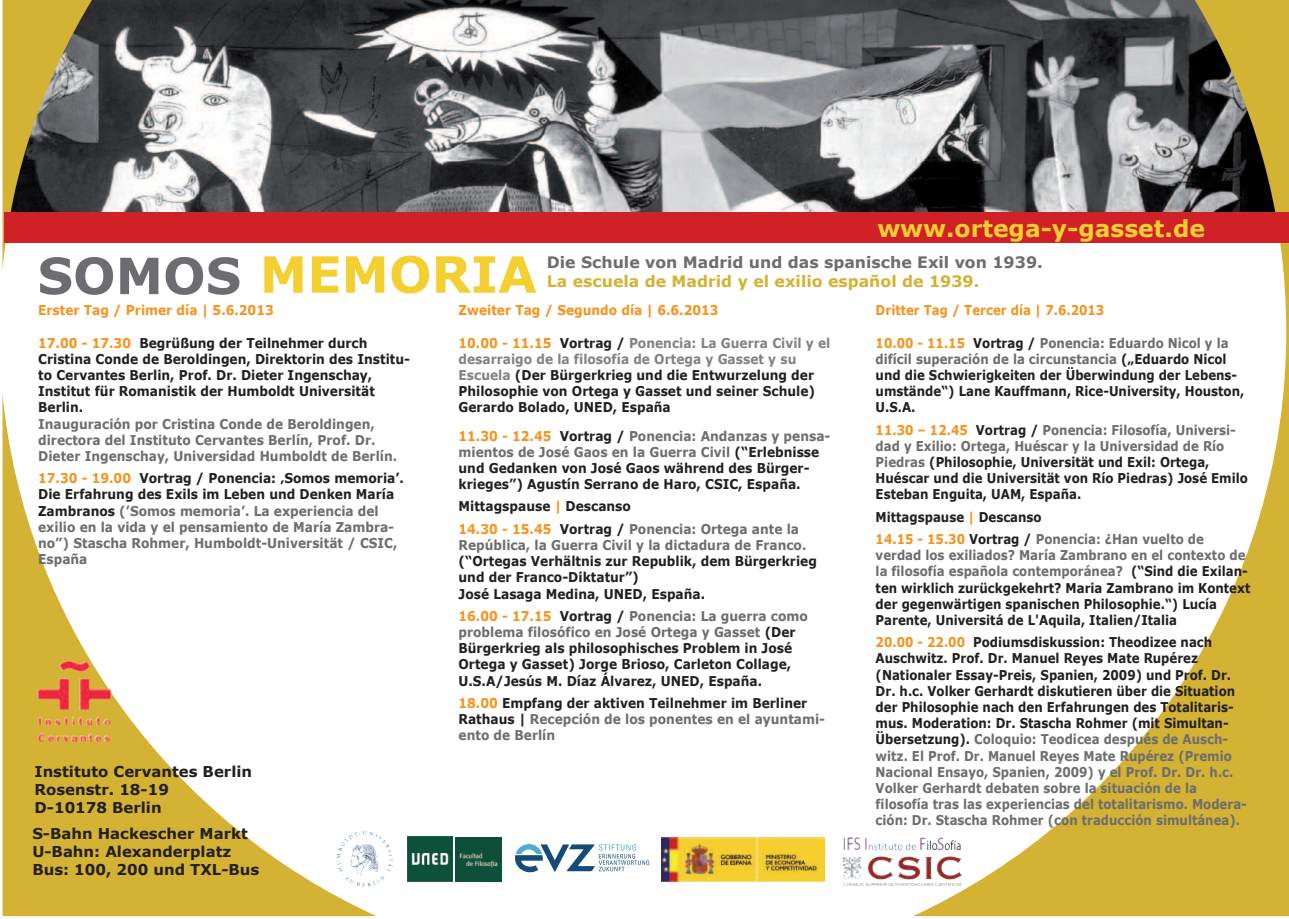
<style>
.page{position:relative;width:1289px;height:919px;background:#fff}
.page>*{position:absolute;margin:0;border:0;box-sizing:border-box;transform-origin:0 0}
.t1{font:700 50.1px "Verdana";color:#f4cf31}
.t2{font:700 23.4px "Verdana";color:#f4cf31}
.t3{font:700 15.75px "Verdana";color:#6c6d70}
.t4{font:700 15.75px "Verdana";color:#d4b234}
.t5{font:700 14.85px/17.9px "Verdana";color:#231f20}
.t6{font:700 13.5px/16.2px "Verdana";color:#231f20;scale:.87 1}
.t7{font:700 13.5px/16.2px "Verdana";color:#231f20;scale:.91 1}
.t8{font:700 13.5px/16.2px "Verdana";color:#6c6d70;scale:.91 1}
.t9{font:700 13.5px "Verdana";color:#f7931d;scale:.91 1}
.t10{font:700 13.5px "Verdana";color:#f7931d;scale:.87 1}
.s1{color:#6c6d70}
.s2{color:#f7931d}
.s3{color:#231f20}
.s4{color:#808285}
</style>
<div class="page">
<img style="left:92px;top:0;width:820px;height:212px">
<svg style="left:2px;top:394px;width:374px;height:522px"></svg>
<svg style="left:912px;top:0;width:376px;height:916px"></svg>
<svg style="left:2px;top:0;width:90px;height:269px;background:#9b8d5a"></svg>
<img style="left:353px;top:831px;width:21px;height:5px">
<img style="left:661px;top:837px;width:163px;height:44px">
<img style="left:37px;top:660px;width:75px;height:83px">
<img style="left:407px;top:836px;width:45px;height:45px">
<img style="left:455px;top:837px;width:46px;height:44px">
<img style="left:843px;top:837px;width:110px;height:13px">
<svg style="left:938px;top:856px;width:11px;height:5px"></svg>
<div style="left:5px;top:212px;width:1283px;height:30px;background:#d02126"></div>
<svg style="left:515px;top:844px;width:134px;height:28px"></svg>
<h2 class="t2" style="left:877px;top:213px;width:329px">www.ortega-y-gasset.de</h2>
<h1 class="t1" style="left:37px;top:242px;width:501px"><span class="s1">SOMOS</span> MEMORIA</h1>
<p class="t3" style="left:546px;top:252px;width:497px">Die Schule von Madrid und das spanische Exil von 1939.</p>
<p class="t4" style="left:546px;top:271px;width:434px">La escuela de Madrid y el exilio español de 1939.</p>
<p class="t9" style="left:38px;top:301px;width:260px">Erster Tag / Primer día | 5.6.2013</p>
<p class="t7" style="left:38px;top:334px;width:410px"><span class="s2">17.00 - 17.30</span> Begrüßung der Teilnehmer durch Cristina Conde de Beroldingen, Direktorin des Institu&shy;to Cervantes Berlin, Prof. Dr. Dieter Ingenschay, Institut für Romanistik der Humboldt Universität Berlin.</p>
<p class="t8" style="left:38px;top:415px;width:396px">Inauguración por Cristina Conde de Beroldingen, directora del Instituto Cervantes Berlín, Prof. Dr.<br>Dieter Ingenschay, Universidad Humboldt de Berlín.</p>
<p class="t8" style="left:38px;top:470px;width:403px"><span class="s2">17.30 - 19.00</span> <span class="s3">Vortrag / Ponencia: ‚Somos memoria’.<br>Die Erfahrung des Exils im Leben und Denken María Zambranos</span> (’Somos memoria’. La experiencia del exilio en la vida y el pensamiento de María Zambra&shy;no”) Stascha Rohmer, Humboldt-Universität / CSIC, España</p>
<p class="t5" style="left:35px;top:763px;width:219px">Instituto Cervantes Berlin<br>Rosenstr. 18-19<br>D-10178 Berlin</p>
<p class="t5" style="left:32px;top:824px;width:228px">S-Bahn Hackescher Markt<br>U-Bahn: Alexanderplatz<br>Bus: 100, 200 und TXL-Bus</p>
<p class="t9" style="left:458px;top:301px;width:287px">Zweiter Tag / Segundo día | 6.6.2013</p>
<p class="t7" style="left:458px;top:334px;width:410px"><span class="s2">10.00 - 11.15</span> Vortrag / <span class="s4">Ponencia: La Guerra Civil y el desarraigo de la filosofía de Ortega y Gasset y su Escuela</span> (Der Bürgerkrieg und die Entwurzelung der Philosophie von Ortega y Gasset und seiner Schule)<br>Gerardo Bolado, UNED, España</p>
<p class="t7" style="left:458px;top:427px;width:410px"><span class="s2">11.30 - 12.45</span> Vortrag / <span class="s1">Ponencia: Andanzas y pensa&shy;mientos de José Gaos en la Guerra Civil</span> (“Erlebnisse und Gedanken von José Gaos während des Bürger&shy;krieges”) Agustín Serrano de Haro, CSIC, España.</p>
<p class="t7" style="left:458px;top:495px;width:376px;line-height:22.2px">Mittagspause <span class="s2">|</span> Descanso<br><span class="s2">14.30 - 15.45</span> Vortrag / <span class="s1">Ponencia: Ortega ante la</span></p>
<p class="t8" style="left:458px;top:537px;width:384px">República, la Guerra Civil y la dictadura de Franco.</p>
<p class="t7" style="left:458px;top:553px;width:395px">(“Ortegas Verhältnis zur Republik, dem Bürgerkrieg und der Franco-Diktatur”)<br>José Lasaga Medina, UNED, España.</p>
<p class="t7" style="left:458px;top:607px;width:385px"><span class="s2">16.00 - 17.15</span> Vortrag / <span class="s1">Ponencia: La guerra como problema filosófico en José Ortega y Gasset</span> (Der Bürgerkrieg als philosophisches Problem in José Ortega y Gasset) Jorge Brioso, Carleton Collage, U.S.A/Jesús M. Díaz Álvarez, UNED, España.</p>
<p class="t8" style="left:458px;top:694px;width:404px"><span class="s2">18.00</span> <span class="s3">Empfang der aktiven Teilnehmer im Berliner<br>Rathaus |</span> Recepción de los ponentes en el ayuntami&shy;ento de Berlín</p>
<p class="t10" style="left:875px;top:301px;width:264px">Dritter Tag / Tercer día | 7.6.2013</p>
<p class="t6" style="left:875px;top:334px;width:425px"><span class="s2">10.00 - 11.15</span> Vortrag / <span class="s1">Ponencia: Eduardo Nicol y la difícil superación de la circunstancia</span> („Eduardo Nicol und die Schwierigkeiten der Überwindung der Lebens&shy;umstände“) Lane Kauffmann, Rice-University, Houston, U.S.A.</p>
<p class="t6" style="left:875px;top:421px;width:429px"><span class="s2">11.30 – 12.45</span> Vortrag / <span class="s1">Ponencia: Filosofía, Universi&shy;dad y Exilio: Ortega, Huéscar y la Universidad de Río Piedras</span> (Philosophie, Universität und Exil: Ortega, Huéscar und die Universität von Río Piedras) José Emilo Esteban Enguita, UAM, España.</p>
<p class="t6" style="left:875px;top:505px;width:379px;line-height:22.2px">Mittagspause <span class="s2">|</span> Descanso<br><span class="s2">14.15 - 15.30</span> Vortrag / <span class="s1">Ponencia: ¿Han vuelto de</span></p>
<p class="t6" style="left:875px;top:547px;width:432px"><span class="s1">verdad los exiliados? María Zambrano en el contexto de la filosofía española contemporánea?</span> (“Sind die Exilan&shy;ten wirklich zurückgekehrt? Maria Zambrano im Kontext der gegenwärtigen spanischen Philosophie.“) Lucía Parente, Universitá de L'Aquila, Italien/Italia</p>
<p class="t6" style="left:875px;top:634px;width:428px"><span class="s2">20.00 - 22.00</span> Podiumsdiskussion: Theodizee nach Auschwitz. Prof. Dr. Manuel Reyes Mate Rupérez (Nationaler Essay-Preis, Spanien, 2009) und Prof. Dr.<br>Dr. h.c. Volker Gerhardt diskutieren über die Situation der Philosophie nach den Erfahrungen des Totalitaris&shy;mus. Moderation: Dr. Stascha Rohmer (mit Simultan-Übersetzung). <span class="s1">Coloquio: Teodicea después de Ausch&shy;witz. El Prof. Dr. Manuel Reyes Mate Rupérez (Premio Nacional Ensayo, Spanien, 2009) y el Prof. Dr. Dr. h.c.<br>Volker Gerhardt debaten sobre la situación de la filosofía tras las experiencias del totalitarismo. Modera&shy;ción: Dr. Stascha Rohmer (con traducción simultánea).</span></p>
</div>
